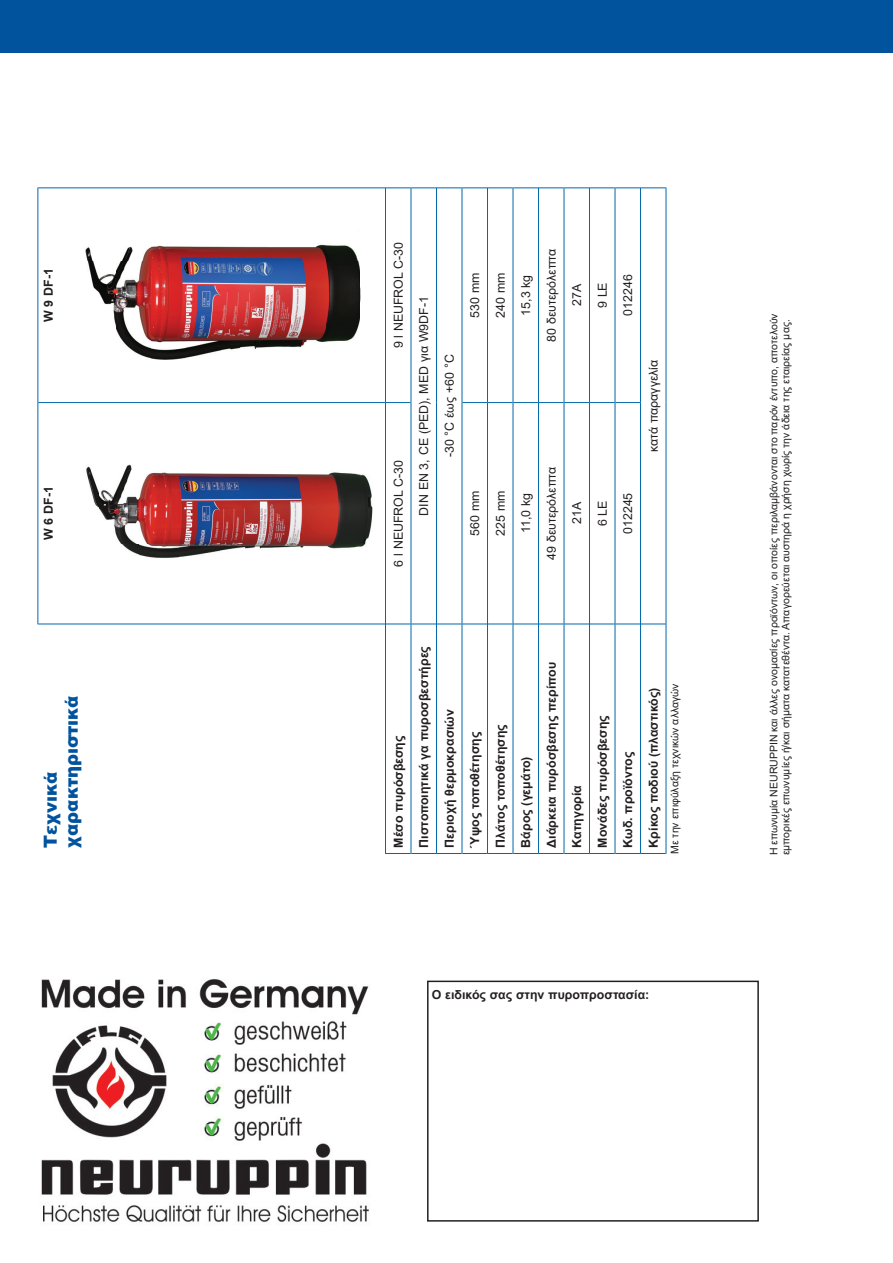
<style>
.page{position:relative;width:893px;height:1263px;background:#fff}
.page>*{position:absolute;margin:0;border:0;box-sizing:border-box;transform-origin:0 0}
._03_12_pt_Blue_Heade{font:900 18px/21px "Arial";color:#01539e}
._09_Tabbed_Copy{font:700 12.3px "Arial";color:#231f20}
._09_Tabbed_Copy-2{font:12.3px "Arial";color:#231f20}
._04_Bold_Subhead{font:700 12.3px "Arial";color:#231f20}
._16_Note_7_pt__type{font:10.5px/12px "Arial";color:#231f20}
</style>
<div class="page">
<div style="left:0;top:0;width:893px;height:52px;background:#01539e"></div>
<hr style="left:38px;top:403px;width:1px;height:221px;background:#0068a9">
<hr style="left:38px;top:624px;width:347px;height:1px;background:#0068a9">
<hr style="left:38px;top:187px;width:1px;height:216px;background:#0068a9">
<hr style="left:38px;top:402px;width:347px;height:1px;background:#0068a9">
<hr style="left:38px;top:187px;width:347px;height:1px;background:#0068a9">
<hr style="left:385px;top:624px;width:1px;height:230px;background:#0068a9">
<hr style="left:385px;top:403px;width:1px;height:221px;background:#0068a9">
<hr style="left:385px;top:187px;width:1px;height:216px;background:#0068a9">
<svg style="left:386px;top:402px;width:25px;height:1px"></svg>
<hr style="left:411px;top:624px;width:1px;height:230px;background:#0068a9">
<hr style="left:411px;top:403px;width:1px;height:221px;background:#0068a9">
<hr style="left:411px;top:187px;width:1px;height:216px;background:#0068a9">
<hr style="left:436px;top:624px;width:1px;height:230px;background:#0068a9">
<hr style="left:436px;top:403px;width:1px;height:221px;background:#0068a9">
<hr style="left:436px;top:187px;width:1px;height:216px;background:#0068a9">
<hr style="left:462px;top:624px;width:1px;height:230px;background:#0068a9">
<hr style="left:462px;top:403px;width:1px;height:221px;background:#0068a9">
<hr style="left:462px;top:187px;width:1px;height:216px;background:#0068a9">
<hr style="left:487px;top:624px;width:1px;height:230px;background:#0068a9">
<hr style="left:487px;top:403px;width:1px;height:221px;background:#0068a9">
<hr style="left:487px;top:187px;width:1px;height:216px;background:#0068a9">
<hr style="left:513px;top:624px;width:1px;height:230px;background:#0068a9">
<hr style="left:513px;top:403px;width:1px;height:221px;background:#0068a9">
<hr style="left:513px;top:187px;width:1px;height:216px;background:#0068a9">
<hr style="left:538px;top:624px;width:1px;height:230px;background:#0068a9">
<hr style="left:538px;top:403px;width:1px;height:221px;background:#0068a9">
<hr style="left:538px;top:187px;width:1px;height:216px;background:#0068a9">
<hr style="left:564px;top:624px;width:1px;height:230px;background:#0068a9">
<hr style="left:564px;top:403px;width:1px;height:221px;background:#0068a9">
<hr style="left:564px;top:187px;width:1px;height:216px;background:#0068a9">
<hr style="left:589px;top:624px;width:1px;height:230px;background:#0068a9">
<hr style="left:589px;top:403px;width:1px;height:221px;background:#0068a9">
<hr style="left:589px;top:187px;width:1px;height:216px;background:#0068a9">
<hr style="left:615px;top:624px;width:1px;height:230px;background:#0068a9">
<hr style="left:615px;top:403px;width:1px;height:221px;background:#0068a9">
<hr style="left:615px;top:187px;width:1px;height:216px;background:#0068a9">
<svg style="left:462px;top:402px;width:178px;height:1px"></svg>
<svg style="left:386px;top:187px;width:280px;height:1px"></svg>
<hr style="left:640px;top:624px;width:1px;height:230px;background:#0068a9">
<svg style="left:386px;top:853px;width:280px;height:1px"></svg>
<hr style="left:640px;top:403px;width:1px;height:221px;background:#0068a9">
<svg style="left:386px;top:624px;width:280px;height:1px"></svg>
<hr style="left:640px;top:187px;width:1px;height:216px;background:#0068a9">
<hr style="left:666px;top:624px;width:1px;height:230px;background:#0068a9">
<hr style="left:666px;top:403px;width:1px;height:221px;background:#0068a9">
<hr style="left:666px;top:187px;width:1px;height:216px;background:#0068a9">
<img style="left:86px;top:464px;width:287px;height:94px">
<img style="left:85px;top:244px;width:276px;height:116px">
<div style="left:427px;top:980px;width:332px;height:241px;border:2px solid #231f20"></div>
<img style="left:41px;top:979px;width:328px;height:243px">
<p class="_04_Bold_Subhead" style="left:40px;top:322px;width:55px;rotate:-90deg">W 9 DF-1</p>
<p class="_04_Bold_Subhead" style="left:40px;top:540px;width:55px;rotate:-90deg">W 6 DF-1</p>
<p class="_03_12_pt_Blue_Heade" style="left:39px;top:847px;width:154px;rotate:-90deg">Τεχνικά χαρακτηριστικά</p>
<p class="_09_Tabbed_Copy-2" style="left:390px;top:348px;width:108px;rotate:-90deg">9 l NEUFROL C-30</p>
<p class="_09_Tabbed_Copy-2" style="left:390px;top:566px;width:108px;rotate:-90deg">6 l NEUFROL C-30</p>
<p class="_09_Tabbed_Copy-2" style="left:415px;top:516px;width:221px;rotate:-90deg">DIN EN 3, CE (PED), MED για W9DF-1</p>
<p class="_09_Tabbed_Copy-2" style="left:441px;top:457px;width:104px;rotate:-90deg">-30 °C έως +60 °C</p>
<p class="_09_Tabbed_Copy-2" style="left:466px;top:318px;width:47px;rotate:-90deg">530 mm</p>
<p class="_09_Tabbed_Copy-2" style="left:466px;top:536px;width:47px;rotate:-90deg">560 mm</p>
<p class="_09_Tabbed_Copy-2" style="left:492px;top:318px;width:47px;rotate:-90deg">240 mm</p>
<p class="_09_Tabbed_Copy-2" style="left:492px;top:536px;width:47px;rotate:-90deg">225 mm</p>
<p class="_09_Tabbed_Copy-2" style="left:517px;top:316px;width:42px;rotate:-90deg">15,3 kg</p>
<p class="_09_Tabbed_Copy-2" style="left:543px;top:342px;width:94px;rotate:-90deg">80 δευτερόλεπτα</p>
<p class="_09_Tabbed_Copy-2" style="left:568px;top:306px;width:24px;rotate:-90deg">27A</p>
<p class="_09_Tabbed_Copy-2" style="left:517px;top:533px;width:42px;rotate:-90deg">11,0 kg</p>
<p class="_09_Tabbed_Copy-2" style="left:543px;top:560px;width:94px;rotate:-90deg">49 δευτερόλεπτα</p>
<p class="_09_Tabbed_Copy-2" style="left:568px;top:524px;width:24px;rotate:-90deg">21A</p>
<p class="_09_Tabbed_Copy-2" style="left:594px;top:308px;width:27px;rotate:-90deg">9 LE</p>
<p class="_09_Tabbed_Copy-2" style="left:619px;top:316px;width:43px;rotate:-90deg">012246</p>
<p class="_09_Tabbed_Copy-2" style="left:645px;top:452px;width:94px;rotate:-90deg">κατά παραγγελία</p>
<p class="_09_Tabbed_Copy-2" style="left:594px;top:526px;width:27px;rotate:-90deg">6 LE</p>
<p class="_09_Tabbed_Copy-2" style="left:619px;top:534px;width:43px;rotate:-90deg">012245</p>
<p class="_09_Tabbed_Copy" style="left:390px;top:847px;width:113px;rotate:-90deg">Μέσο πυρόσβεσης</p>
<p class="_09_Tabbed_Copy" style="left:415px;top:847px;width:203px;rotate:-90deg">Πιστοποιητικά γα πυροσβεστήρες</p>
<p class="_09_Tabbed_Copy" style="left:441px;top:847px;width:140px;rotate:-90deg">Περιοχή θερμοκρασιών</p>
<p class="_09_Tabbed_Copy" style="left:466px;top:847px;width:117px;rotate:-90deg">Ύψος τοποθέτησης</p>
<p class="_09_Tabbed_Copy" style="left:492px;top:847px;width:125px;rotate:-90deg">Πλάτος τοποθέτησης</p>
<p class="_09_Tabbed_Copy" style="left:517px;top:847px;width:92px;rotate:-90deg">Βάρος (γεμάτο)</p>
<p class="_09_Tabbed_Copy" style="left:543px;top:847px;width:187px;rotate:-90deg">Διάρκεια πυρόσβεσης περίπου</p>
<p class="_09_Tabbed_Copy" style="left:568px;top:847px;width:64px;rotate:-90deg">Κατηγορία</p>
<p class="_09_Tabbed_Copy" style="left:594px;top:847px;width:134px;rotate:-90deg">Μονάδες πυρόσβεσης</p>
<p class="_09_Tabbed_Copy" style="left:619px;top:847px;width:97px;rotate:-90deg">Κωδ. προϊόντος</p>
<p class="_09_Tabbed_Copy" style="left:645px;top:847px;width:161px;rotate:-90deg">Κρίκος ποδιού (πλαστικός)</p>
<p class="_16_Note_7_pt__type" style="left:669px;top:854px;width:172px;rotate:-90deg">Με την επιφύλαξη τεχνικών αλλαγών</p>
<p class="_04_Bold_Subhead" style="left:432px;top:986px;width:219px">Ο ειδικός σας στην πυροπροστασία:</p>
<p class="_16_Note_7_pt__type" style="left:768px;top:855px;width:544px;rotate:-90deg">Η επωνυμία NEURUPPIN και άλλες ονομασίες προϊόντων, οι οποίες περιλαμβάνονται στο παρόν έντυπο, αποτελούν εμπορικές επωνυμίες ή/και σήματα κατατεθέντα. Απαγορεύεται αυστηρά η χρήση χωρίς την άδεια της εταιρείας μας.</p>
</div>
